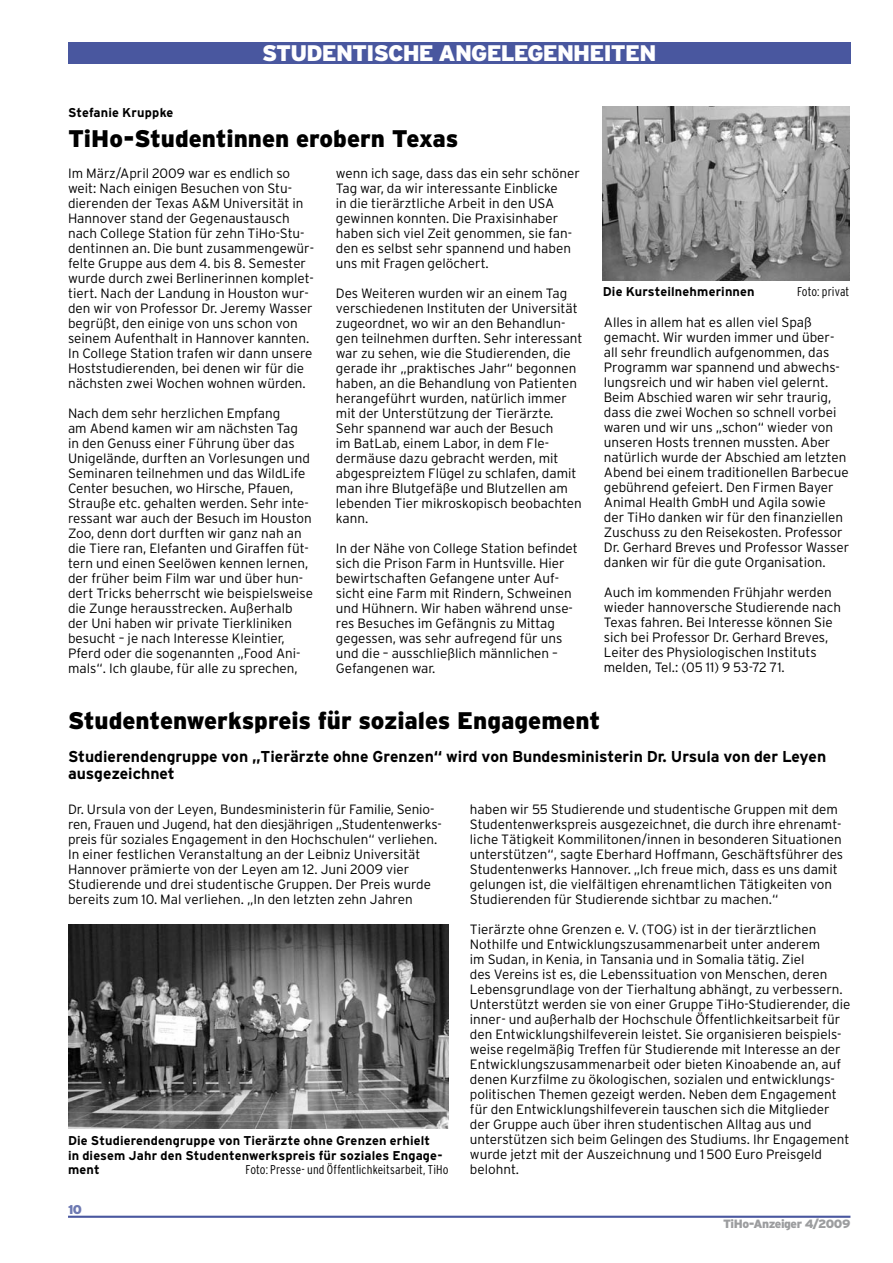
<style>
.page{position:relative;width:893px;height:1263px;background:#fff}
.page>*{position:absolute;margin:0;border:0;box-sizing:border-box;transform-origin:0 0}
.t1{font:900 24px "Interstate";color:#000}
.t2{font:900 22.5px "Interstate";letter-spacing:-.035em;color:#fff}
.t3{font:700 15.75px/17.2px "Interstate";color:#000}
.t4{font:300 13.5px/15px "Interstate";color:#000}
.t5{font:700 12.75px/14.4px "Interstate";letter-spacing:.01em;color:#000}
.t6{font:300 condensed 12.75px "Interstate";letter-spacing:.01em;color:#000}
.t7{font:900 12.75px "Interstate";color:#6d79b2}
.t8{font:900 12px "Interstate";letter-spacing:-.035em;color:#9c9d9f}
</style>
<div class="page">
<hr style="left:68px;top:1216px;width:782px;height:2px;background:#49579f">
<img style="left:603px;top:106px;width:246px;height:174px">
<img style="left:68px;top:924px;width:381px;height:205px">
<div style="left:68px;top:43px;width:782px;height:21px;background:#49579f"></div>
<h2 class="t2" style="left:262px;top:40px;width:396px">STUDENTISCHE ANGELEGENHEITEN</h2>
<p class="t5" style="left:68px;top:105px;width:107px">Stefanie Kruppke</p>
<h1 class="t1" style="left:68px;top:125px;width:392px">TiHo-Studentinnen erobern Texas</h1>
<p class="t4" style="left:68px;top:165px;width:248px">Im März/April 2009 war es endlich so weit: Nach einigen Besuchen von Stu&shy;dierenden der Texas A&amp;M Universität in Hannover stand der Gegenaustausch nach College Station für zehn TiHo-Stu&shy;dentinnen an. Die bunt zusammengewür&shy;felte Gruppe aus dem 4. bis 8. Semester wurde durch zwei Berlinerinnen komplet&shy;tiert. Nach der Landung in Houston wur&shy;den wir von Professor Dr. Jeremy Wasser begrüßt, den einige von uns schon von seinem Aufenthalt in Hannover kannten.<br>In College Station trafen wir dann unsere Hoststudierenden, bei denen wir für die nächsten zwei Wochen wohnen würden.</p>
<p class="t4" style="left:68px;top:405px;width:247px">Nach dem sehr herzlichen Empfang<br>am Abend kamen wir am nächsten Tag<br>in den Genuss einer Führung über das Unigelände, durften an Vorlesungen und Seminaren teilnehmen und das WildLife Center besuchen, wo Hirsche, Pfauen, Strauße etc. gehalten werden. Sehr inte&shy;ressant war auch der Besuch im Houston Zoo, denn dort durften wir ganz nah an die Tiere ran, Elefanten und Giraffen füt&shy;tern und einen Seelöwen kennen lernen, der früher beim Film war und über hun&shy;dert Tricks beherrscht wie beispielsweise die Zunge herausstrecken. Außerhalb der Uni haben wir private Tierkliniken besucht – je nach Interesse Kleintier, Pferd oder die sogenannten „Food Ani&shy;mals“. Ich glaube, für alle zu sprechen,</p>
<p class="t4" style="left:336px;top:165px;width:246px">wenn ich sage, dass das ein sehr schöner Tag war, da wir interessante Einblicke<br>in die tierärztliche Arbeit in den USA gewinnen konnten. Die Praxisinhaber haben sich viel Zeit genommen, sie fan&shy;den es selbst sehr spannend und haben uns mit Fragen gelöchert.</p>
<p class="t4" style="left:336px;top:285px;width:248px">Des Weiteren wurden wir an einem Tag verschiedenen Instituten der Universität zugeordnet, wo wir an den Behandlun&shy;gen teilnehmen durften. Sehr interessant war zu sehen, wie die Studierenden, die gerade ihr „praktisches Jahr“ begonnen haben, an die Behandlung von Patienten herangeführt wurden, natürlich immer mit der Unterstützung der Tierärzte.<br>Sehr spannend war auch der Besuch<br>im BatLab, einem Labor, in dem Fle&shy;dermäuse dazu gebracht werden, mit abgespreiztem Flügel zu schlafen, damit man ihre Blutgefäße und Blutzellen am lebenden Tier mikroskopisch beobachten kann.</p>
<p class="t4" style="left:336px;top:540px;width:243px">In der Nähe von College Station befindet sich die Prison Farm in Huntsville. Hier bewirtschaften Gefangene unter Auf&shy;sicht eine Farm mit Rindern, Schweinen und Hühnern. Wir haben während unse&shy;res Besuches im Gefängnis zu Mittag gegessen, was sehr aufregend für uns und die – ausschließlich männlichen – Gefangenen war.</p>
<p class="t5" style="left:603px;top:284px;width:153px">Die Kursteilnehmerinnen</p>
<p class="t6" style="left:797px;top:284px;width:54px">Foto: privat</p>
<p class="t4" style="left:604px;top:315px;width:247px">Alles in allem hat es allen viel Spaß gemacht. Wir wurden immer und über&shy;all sehr freundlich aufgenommen, das Programm war spannend und abwechs&shy;lungsreich und wir haben viel gelernt.<br>Beim Abschied waren wir sehr traurig, dass die zwei Wochen so schnell vorbei waren und wir uns „schon“ wieder von unseren Hosts trennen mussten. Aber natürlich wurde der Abschied am letzten Abend bei einem traditionellen Barbecue gebührend gefeiert. Den Firmen Bayer Animal Health GmbH und Agila sowie der TiHo danken wir für den finanziellen Zuschuss zu den Reisekosten. Professor Dr. Gerhard Breves und Professor Wasser danken wir für die gute Organisation.</p>
<p class="t4" style="left:604px;top:585px;width:239px">Auch im kommenden Frühjahr werden wieder hannoversche Studierende nach Texas fahren. Bei Interesse können Sie sich bei Professor Dr. Gerhard Breves, Leiter des Physiologischen Instituts melden, Tel.: (05 11) 9 53-72 71.</p>
<h1 class="t1" style="left:68px;top:707px;width:534px">Studentenwerkspreis für soziales Engagement</h1>
<p class="t3" style="left:68px;top:748px;width:760px">Studierendengruppe von „Tierärzte ohne Grenzen“ wird von Bundesministerin Dr. Ursula von der Leyen ausgezeichnet</p>
<p class="t4" style="left:68px;top:802px;width:375px">Dr. Ursula von der Leyen, Bundesministerin für Familie, Senio&shy;ren, Frauen und Jugend, hat den diesjährigen „Studentenwerks&shy;preis für soziales Engagement in den Hochschulen“ verliehen.<br>In einer festlichen Veranstaltung an der Leibniz Universität Hannover prämierte von der Leyen am 12. Juni 2009 vier Studierende und drei studentische Gruppen. Der Preis wurde bereits zum 10. Mal verliehen. „In den letzten zehn Jahren</p>
<p class="t4" style="left:470px;top:802px;width:375px">haben wir 55 Studierende und studentische Gruppen mit dem Studentenwerkspreis ausgezeichnet, die durch ihre ehrenamt&shy;liche Tätigkeit Kommilitonen/innen in besonderen Situationen unterstützen“, sagte Eberhard Hoffmann, Geschäftsführer des Studentenwerks Hannover. „Ich freue mich, dass es uns damit gelungen ist, die vielfältigen ehrenamtlichen Tätigkeiten von Studierenden für Studierende sichtbar zu machen.“</p>
<p class="t4" style="left:470px;top:922px;width:382px">Tierärzte ohne Grenzen e. V. (TOG) ist in der tierärztlichen Nothilfe und Entwicklungszusammenarbeit unter anderem<br>im Sudan, in Kenia, in Tansania und in Somalia tätig. Ziel<br>des Vereins ist es, die Lebenssituation von Menschen, deren Lebensgrundlage von der Tierhaltung abhängt, zu verbessern.<br>Unterstützt werden sie von einer Gruppe TiHo-Studierender, die inner- und außerhalb der Hochschule Öffentlichkeitsarbeit für den Entwicklungshilfeverein leistet. Sie organisieren beispiels&shy;weise regelmäßig Treffen für Studierende mit Interesse an der Entwicklungszusammenarbeit oder bieten Kinoabende an, auf denen Kurzfilme zu ökologischen, sozialen und entwicklungs&shy;politischen Themen gezeigt werden. Neben dem Engagement für den Entwicklungshilfeverein tauschen sich die Mitglieder der Gruppe auch über ihren studentischen Alltag aus und unterstützen sich beim Gelingen des Studiums. Ihr Engagement wurde jetzt mit der Auszeichnung und 1 500 Euro Preisgeld belohnt.</p>
<p class="t5" style="left:68px;top:1133px;width:376px">Die Studierendengruppe von Tierärzte ohne Grenzen erhielt in diesem Jahr den Studentenwerkspreis für soziales Engage&shy;ment</p>
<p class="t6" style="left:245px;top:1162px;width:205px">Foto: Presse- und Öffentlichkeitsarbeit, TiHo</p>
<p class="t7" style="left:68px;top:1202px;width:16px">10</p>
<p class="t8" style="left:723px;top:1217px;width:129px">TiHo-Anzeiger 4/2009</p>
</div>
